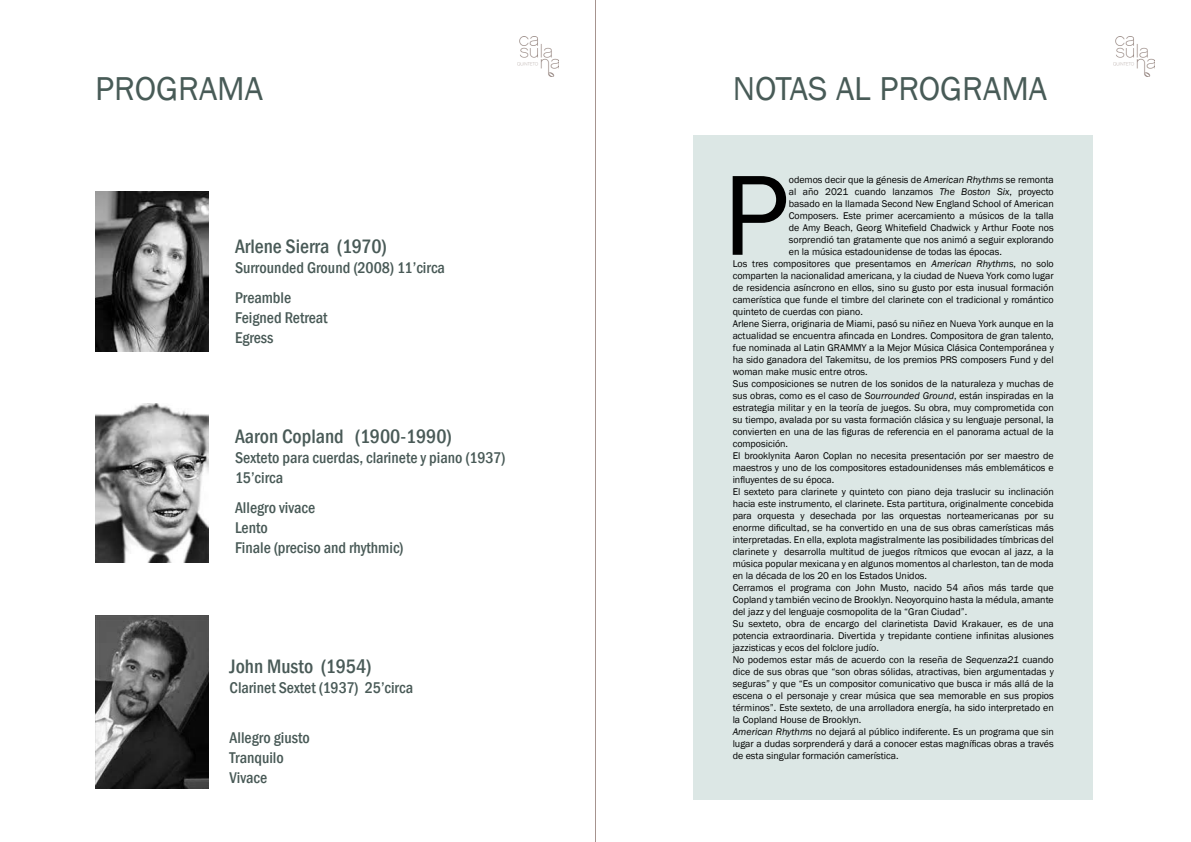
<style>
.page{position:relative;width:1191px;height:842px;background:#fff}
.page>*{position:absolute;margin:0;border:0;box-sizing:border-box;transform-origin:0 0}
.t1{font:118px "Franklin Gothic";color:#000}
.t2{font:34px "Franklin Gothic";color:#485b57}
.t3{font:500 condensed 20px "Franklin Gothic";color:#495a57}
.t4{font:500 condensed 16px/20px "Franklin Gothic";color:#495a57}
.t5{font:10px "Franklin Gothic";color:#000}
.s1{font-style:italic}
</style>
<div class="page">
<div style="left:693px;top:135px;width:399px;height:664px;background:#dce7e5"></div>
<img style="left:1113px;top:36px;width:41px;height:41px">
<img style="left:518px;top:36px;width:40px;height:41px">
<img style="left:95px;top:615px;width:114px;height:173px">
<img style="left:95px;top:192px;width:114px;height:159px">
<img style="left:95px;top:404px;width:114px;height:159px">
<hr style="left:595px;top:0;width:1px;height:842px;background:#a6948f">
<h2 class="t2" style="left:95px;top:68px;width:169px">PROGRAMA</h2>
<h3 class="t3" style="left:235px;top:234px;width:153px">Arlene Sierra (1970)</h3>
<h3 class="t4" style="left:235px;top:253px;width:211px;line-height:30px">Surrounded Ground (2008) 11’circa<br>Preamble</h3>
<h3 class="t4" style="left:235px;top:308px;width:94px">Feigned Retreat<br>Egress</h3>
<h3 class="t3" style="left:235px;top:423px;width:218px">Aaron Copland (1900-1990)</h3>
<h3 class="t4" style="left:235px;top:447px;width:272px">Sexteto para cuerdas, clarinete y piano (1937)<br>15’circa</h3>
<h3 class="t4" style="left:235px;top:497px;width:170px">Allegro vivace<br>Lento<br>Finale (preciso and rhythmic)</h3>
<h3 class="t3" style="left:230px;top:653px;width:143px">John Musto (1954)</h3>
<h3 class="t4" style="left:230px;top:677px;width:185px">Clarinet Sextet (1937) 25’circa</h3>
<h3 class="t4" style="left:230px;top:727px;width:82px">Allegro giusto<br>Tranquilo<br>Vivace</h3>
<h2 class="t2" style="left:732px;top:68px;width:316px">NOTAS AL PROGRAMA</h2>
<h1 class="t1" style="left:723px;top:142px;width:67px">P</h1>
<p class="t5" style="left:789px;top:173px;width:266px">odemos decir que la génesis de <span class="s1">American Rhythms</span> se remonta</p>
<p class="t5" style="left:789px;top:185px;width:266px">al año 2021 cuando lanzamos <span class="s1">The Boston Six</span>, proyecto</p>
<p class="t5" style="left:789px;top:197px;width:266px">basado en la llamada Second New England School of American</p>
<p class="t5" style="left:789px;top:209px;width:266px">Composers. Este primer acercamiento a músicos de la talla</p>
<p class="t5" style="left:789px;top:221px;width:266px">de Amy Beach, Georg Whitefield Chadwick y Arthur Foote nos</p>
<p class="t5" style="left:789px;top:233px;width:266px">sorprendió tan gratamente que nos animó a seguir explorando</p>
<p class="t5" style="left:789px;top:245px;width:215px">en la música estadounidense de todas las épocas.</p>
<p class="t5" style="left:732px;top:257px;width:323px">Los tres compositores que presentamos en <span class="s1">American Rhythms</span>, no solo</p>
<p class="t5" style="left:732px;top:269px;width:323px">comparten la nacionalidad americana, y la ciudad de Nueva York como lugar</p>
<p class="t5" style="left:732px;top:281px;width:323px">de residencia asíncrono en ellos, sino su gusto por esta inusual formación</p>
<p class="t5" style="left:732px;top:293px;width:323px">camerística que funde el timbre del clarinete con el tradicional y romántico</p>
<p class="t5" style="left:732px;top:305px;width:132px">quinteto de cuerdas con piano.</p>
<p class="t5" style="left:732px;top:317px;width:323px">Arlene Sierra, originaria de Miami, pasó su niñez en Nueva York aunque en la</p>
<p class="t5" style="left:732px;top:329px;width:323px">actualidad se encuentra afincada en Londres. Compositora de gran talento,</p>
<p class="t5" style="left:732px;top:341px;width:323px">fue nominada al Latin GRAMMY a la Mejor Música Clásica Contemporánea y</p>
<p class="t5" style="left:732px;top:353px;width:323px">ha sido ganadora del Takemitsu, de los premios PRS composers Fund y del</p>
<p class="t5" style="left:732px;top:365px;width:136px">woman make music entre otros.</p>
<p class="t5" style="left:732px;top:377px;width:323px">Sus composiciones se nutren de los sonidos de la naturaleza y muchas de</p>
<p class="t5" style="left:732px;top:389px;width:323px">sus obras, como es el caso de <span class="s1">Sourrounded Ground</span>, están inspiradas en la</p>
<p class="t5" style="left:732px;top:401px;width:323px">estrategia militar y en la teoría de juegos. Su obra, muy comprometida con</p>
<p class="t5" style="left:732px;top:413px;width:323px">su tiempo, avalada por su vasta formación clásica y su lenguaje personal, la</p>
<p class="t5" style="left:732px;top:425px;width:323px">convierten en una de las figuras de referencia en el panorama actual de la</p>
<p class="t5" style="left:732px;top:437px;width:57px">composición.</p>
<p class="t5" style="left:732px;top:449px;width:323px">El brooklynita Aaron Coplan no necesita presentación por ser maestro de</p>
<p class="t5" style="left:732px;top:461px;width:323px">maestros y uno de los compositores estadounidenses más emblemáticos e</p>
<p class="t5" style="left:732px;top:473px;width:103px">influyentes de su época.</p>
<p class="t5" style="left:732px;top:485px;width:323px">El sexteto para clarinete y quinteto con piano deja traslucir su inclinación</p>
<p class="t5" style="left:732px;top:497px;width:323px">hacia este instrumento, el clarinete. Esta partitura, originalmente concebida</p>
<p class="t5" style="left:732px;top:509px;width:323px">para orquesta y desechada por las orquestas norteamericanas por su</p>
<p class="t5" style="left:732px;top:521px;width:323px">enorme dificultad, se ha convertido en una de sus obras camerísticas más</p>
<p class="t5" style="left:732px;top:533px;width:323px">interpretadas. En ella, explota magistralmente las posibilidades tímbricas del</p>
<p class="t5" style="left:732px;top:545px;width:323px">clarinete y desarrolla multitud de juegos rítmicos que evocan al jazz, a la</p>
<p class="t5" style="left:732px;top:557px;width:323px">música popular mexicana y en algunos momentos al charleston, tan de moda</p>
<p class="t5" style="left:732px;top:569px;width:196px">en la década de los 20 en los Estados Unidos.</p>
<p class="t5" style="left:732px;top:581px;width:323px">Cerramos el programa con John Musto, nacido 54 años más tarde que</p>
<p class="t5" style="left:732px;top:593px;width:323px">Copland y también vecino de Brooklyn. Neoyorquino hasta la médula, amante</p>
<p class="t5" style="left:732px;top:605px;width:236px">del jazz y del lenguaje cosmopolita de la “Gran Ciudad”.</p>
<p class="t5" style="left:732px;top:617px;width:323px">Su sexteto, obra de encargo del clarinetista David Krakauer, es de una</p>
<p class="t5" style="left:732px;top:629px;width:323px">potencia extraordinaria. Divertida y trepidante contiene infinitas alusiones</p>
<p class="t5" style="left:732px;top:641px;width:148px">jazzisticas y ecos del folclore judío.</p>
<p class="t5" style="left:732px;top:653px;width:323px">No podemos estar más de acuerdo con la reseña de <span class="s1">Sequenza21</span> cuando</p>
<p class="t5" style="left:732px;top:665px;width:323px">dice de sus obras que “son obras sólidas, atractivas, bien argumentadas y</p>
<p class="t5" style="left:732px;top:677px;width:323px">seguras” y que “Es un compositor comunicativo que busca ir más allá de la</p>
<p class="t5" style="left:732px;top:689px;width:323px">escena o el personaje y crear música que sea memorable en sus propios</p>
<p class="t5" style="left:732px;top:701px;width:323px">términos”. Este sexteto, de una arrolladora energía, ha sido interpretado en</p>
<p class="t5" style="left:732px;top:713px;width:130px">la Copland House de Brooklyn.</p>
<p class="t5" style="left:732px;top:725px;width:323px"><span class="s1">American Rhythms</span> no dejará al público indiferente. Es un programa que sin</p>
<p class="t5" style="left:732px;top:737px;width:323px">lugar a dudas sorprenderá y dará a conocer estas magníficas obras a través</p>
<p class="t5" style="left:732px;top:749px;width:167px">de esta singular formación camerística.</p>
</div>
